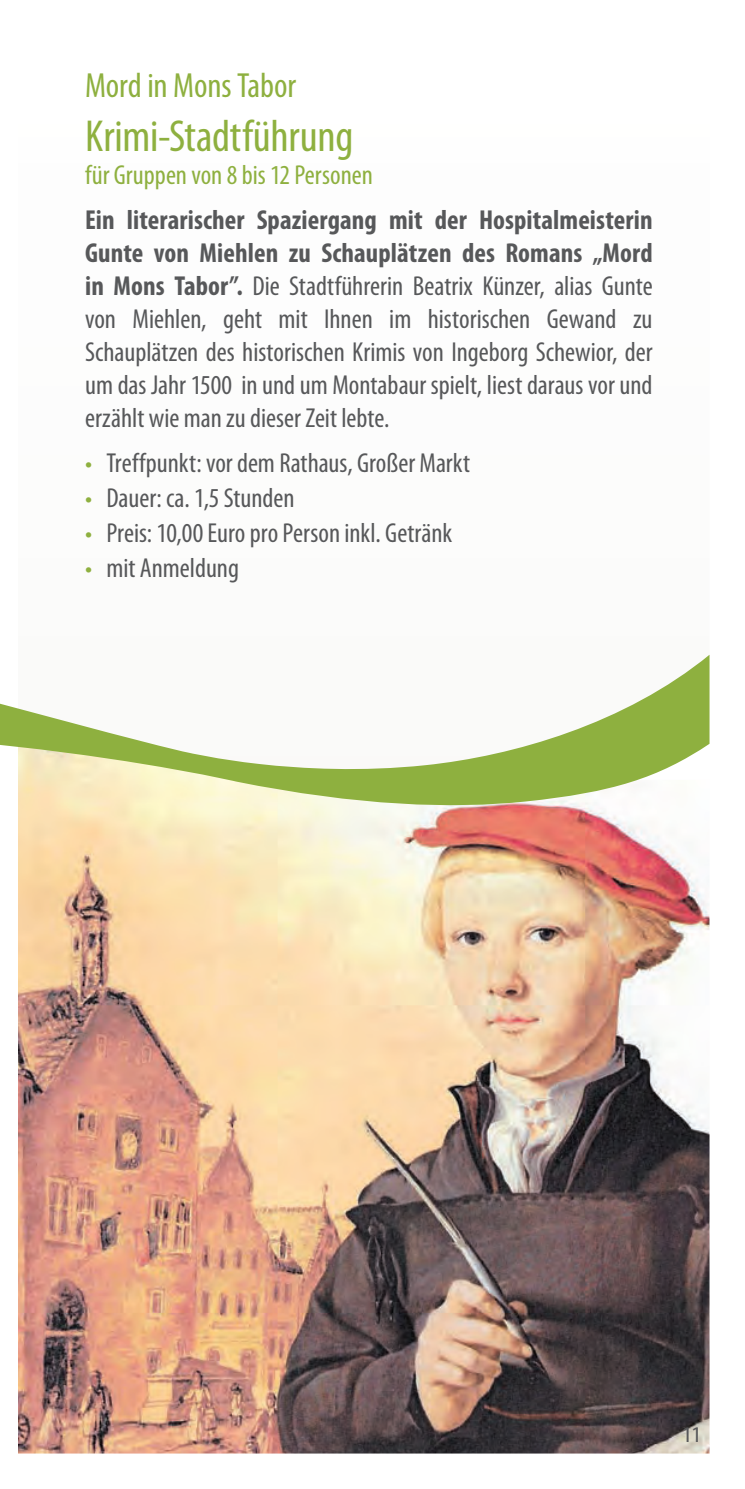
<style>
.page{position:relative;width:745px;height:1489px;background:#fff}
.page>*{position:absolute;margin:0;border:0;box-sizing:border-box;transform-origin:0 0}
.t1{font:condensed 45px "Myriad Pro";letter-spacing:-.005em;color:#8eb03f}
.t2{font:condensed 35px "Myriad Pro";letter-spacing:-.005em;color:#8eb03f}
.t3{font:condensed 27.5px/33px "Myriad Pro";color:#57585a;text-align:justify}
.t4{font:condensed 27.5px "Myriad Pro";color:#8eb03f}
.t5{font:22.5px "Myriad Pro";color:#57585a}
.s1{font-weight:700}
.s2{color:#8eb03f}
</style>
<div class="page">
<img style="left:18px;top:809px;width:691px;height:644px">
<svg style="left:0;top:655px;width:709px;height:154px"></svg>
<p class="t2" style="left:85px;top:64px;width:212px">Mord in Mons Tabor</p>
<h1 class="t1" style="left:85px;top:109px;width:269px">Krimi-Stadtführung</h1>
<p class="t4" style="left:85px;top:158px;width:289px">für Gruppen von 8 bis 12 Personen</p>
<p class="t3" style="left:85px;top:203px;width:569px"><span class="s1">Ein literarischer Spaziergang mit der Hospitalmeisterin Gunte von Miehlen zu Schauplätzen des Romans „Mord in Mons Tabor”.</span> Die Stadtführerin Beatrix Künzer, alias Gunte von Miehlen, geht mit Ihnen im historischen Gewand zu Schauplätzen des historischen Krimis von Ingeborg Schewior, der um das Jahr 1500 in und um Montabaur spielt, liest daraus vor und erzählt wie man zu dieser Zeit lebte.</p>
<p class="t3" style="left:85px;top:446px;width:386px"><span class="s2">•</span> Treffpunkt: vor dem Rathaus, Großer Markt</p>
<p class="t3" style="left:85px;top:481px;width:211px"><span class="s2">•</span> Dauer: ca. 1,5 Stunden</p>
<p class="t3" style="left:85px;top:516px;width:368px"><span class="s2">•</span> Preis: 10,00 Euro pro Person inkl. Getränk</p>
<p class="t3" style="left:85px;top:551px;width:155px"><span class="s2">•</span> mit Anmeldung</p>
<p class="t5" style="left:681px;top:1420px;width:22px">11</p>
</div>
